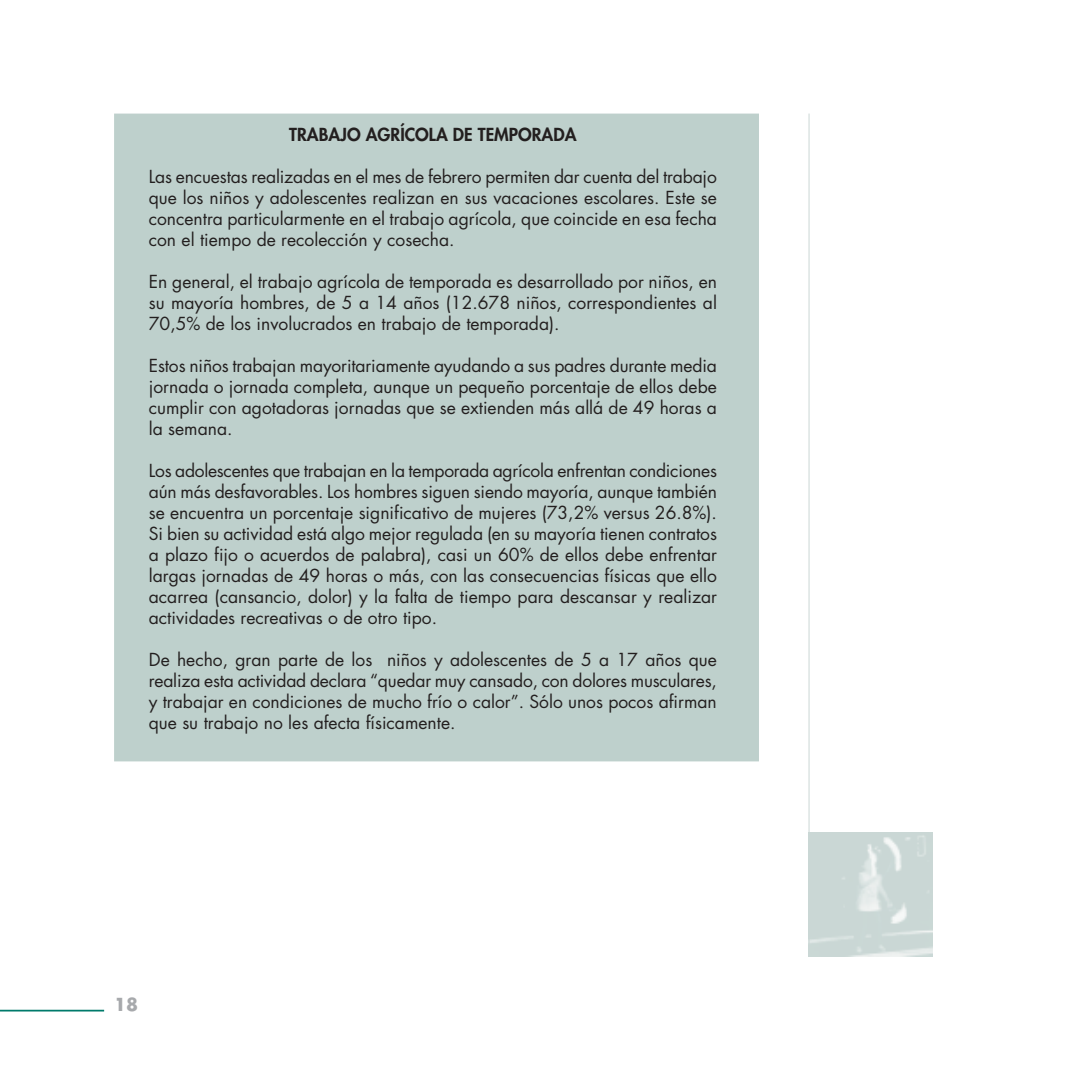
<style>
.page{position:relative;width:1071px;height:1071px;background:#fff}
.page>*{position:absolute;margin:0;border:0;box-sizing:border-box;transform-origin:0 0}
.t1{font:17.5px/21px "Futura";color:#231f1f;text-align:justify}
.t2{font:800 17.5px "Futura";color:#231f1f}
.t3{font:700 17.5px "Futura";color:#a7a9ac}
</style>
<div class="page">
<img style="left:810px;top:833px;width:123px;height:124px">
<div style="left:114px;top:114px;width:645px;height:647px;background:#bed0cc"></div>
<hr style="left:809px;top:114px;width:1px;height:843px;background:#cbd7d5">
<hr style="left:0;top:1010px;width:104px;height:2px;background:#007a6b">
<p class="t2" style="left:289px;top:127px;width:289px">TRABAJO AGRÍCOLA DE TEMPORADA</p>
<p class="t1" style="left:149px;top:168px;width:570px">Las encuestas realizadas en el mes de febrero permiten dar cuenta del trabajo que los niños y adolescentes realizan en sus vacaciones escolares. Este se concentra particularmente en el trabajo agrícola, que coincide en esa fecha con el tiempo de recolección y cosecha.</p>
<p class="t1" style="left:149px;top:273px;width:570px">En general, el trabajo agrícola de temporada es desarrollado por niños, en su mayoría hombres, de 5 a 14 años (12.678 niños, correspondientes al 70,5% de los involucrados en trabajo de temporada).</p>
<p class="t1" style="left:149px;top:357px;width:570px">Estos niños trabajan mayoritariamente ayudando a sus padres durante media jornada o jornada completa, aunque un pequeño porcentaje de ellos debe cumplir con agotadoras jornadas que se extienden más allá de 49 horas a la semana.</p>
<p class="t1" style="left:149px;top:462px;width:570px">Los adolescentes que trabajan en la temporada agrícola enfrentan condiciones aún más desfavorables. Los hombres siguen siendo mayoría, aunque también se encuentra un porcentaje significativo de mujeres (73,2% versus 26.8%).<br>Si bien su actividad está algo mejor regulada (en su mayoría tienen contratos a plazo fijo o acuerdos de palabra), casi un 60% de ellos debe enfrentar largas jornadas de 49 horas o más, con las consecuencias físicas que ello acarrea (cansancio, dolor) y la falta de tiempo para descansar y realizar actividades recreativas o de otro tipo.</p>
<p class="t1" style="left:149px;top:651px;width:570px">De hecho, gran parte de los niños y adolescentes de 5 a 17 años que realiza esta actividad declara “quedar muy cansado, con dolores musculares, y trabajar en condiciones de mucho frío o calor”. Sólo unos pocos afirman que su trabajo no les afecta físicamente.</p>
<p class="t3" style="left:114px;top:997px;width:26px">18</p>
</div>
